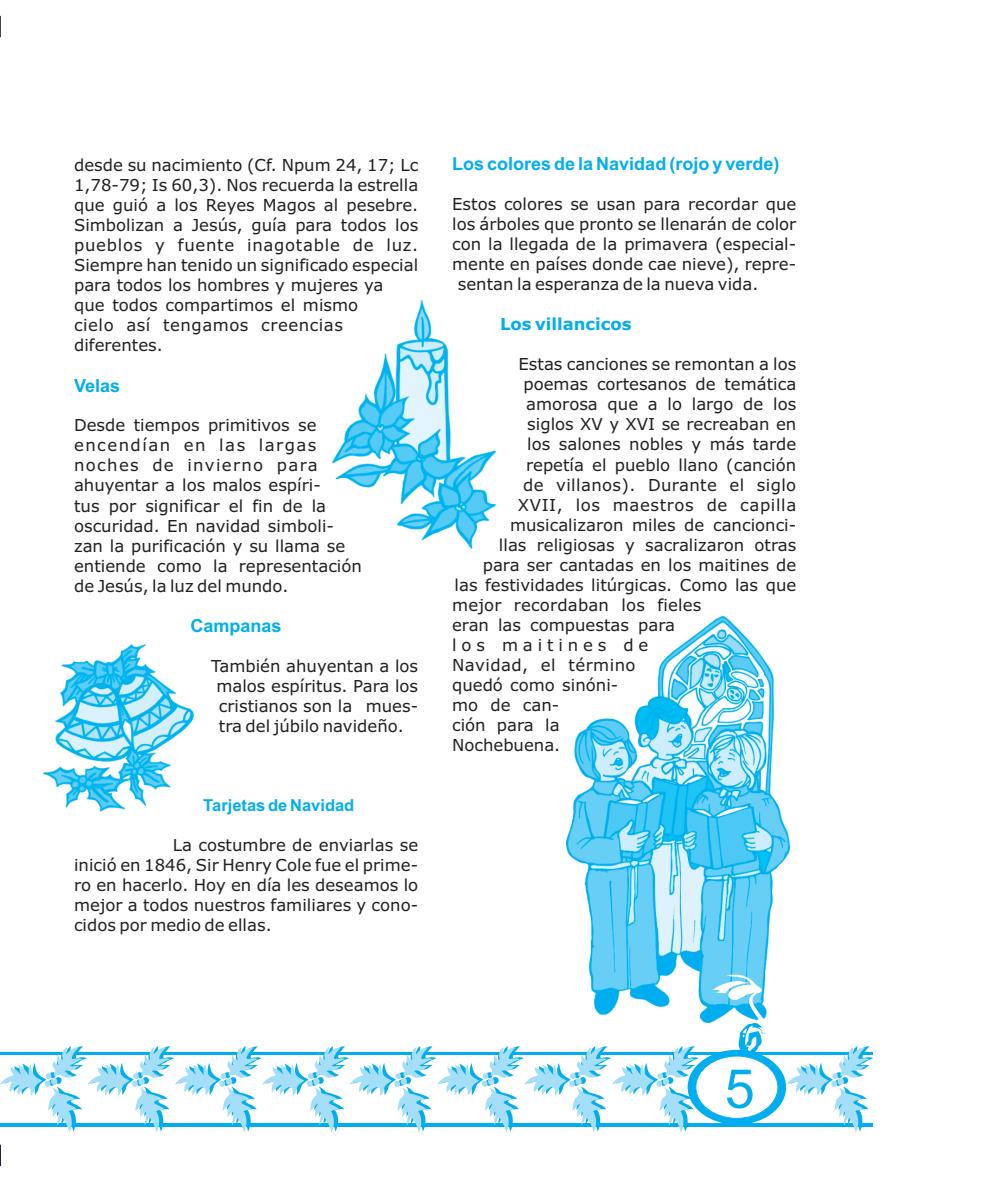
<style>
.page{position:relative;width:985px;height:1191px;background:#fff}
.page>*{position:absolute;margin:0;border:0;box-sizing:border-box;transform-origin:0 0}
.t1{font:54px "Arial";color:#00aeef}
.t2{font:700 18px "Arial";color:#00aeef}
.t3{font:16.5px/20.1px "Verdana";color:#231f20}
.t4{font:16.5px "Verdana";letter-spacing:.025em;color:#231f20}
.t5{font:16.5px "Verdana";letter-spacing:.04em;color:#231f20}
.t6{font:700 16.5px "Arial";color:#00aeef}
.t7{font:16.5px "Verdana";letter-spacing:.03em;color:#231f20}
.t8{font:700 16.5px "Verdana";color:#00aeef}
.t9{font:16.5px "Verdana";letter-spacing:.295em;color:#231f20}
</style>
<div class="page">
<img style="left:566px;top:616px;width:223px;height:406px">
<div style="left:687px;top:1049px;width:99px;height:75px;background:#00aeef;border-radius:50%"></div>
<div style="left:695px;top:1055px;width:83px;height:63px;background:#fff;border:1px solid #00aeef;border-radius:50%"></div>
<svg style="left:712px;top:974px;width:58px;height:81px"></svg>
<hr style="left:0;top:1123px;width:872px;height:3px;background:#00aeef">
<hr style="left:0;top:1052px;width:872px;height:2px;background:#00aeef">
<svg style="left:786px;top:1046px;width:86px;height:86px"></svg>
<svg style="left:0;top:1046px;width:698px;height:86px"></svg>
<svg style="left:0;top:16px;width:1px;height:21px"></svg>
<svg style="left:0;top:1144px;width:1px;height:22px"></svg>
<img style="left:333px;top:301px;width:163px;height:248px">
<img style="left:44px;top:645px;width:149px;height:167px">
<p class="t3" style="left:74px;top:156px;width:346px">desde su nacimiento (Cf. Npum 24, 17; Lc 1,78-79; Is 60,3). Nos recuerda la estrella que guió a los Reyes Magos al pesebre.<br>Simbolizan a Jesús, guía para todos los pueblos y fuente inagotable de luz.<br>Siempre han tenido un significado especial para todos los hombres y mujeres ya<br>que todos compartimos el mismo<br>cielo así tengamos creencias diferentes.</p>
<p class="t2" style="left:74px;top:378px;width:48px">Velas</p>
<p class="t3" style="left:74px;top:416px;width:289px">Desde tiempos primitivos se encendían en las largas noches de invierno para ahuyentar a los malos espíri-<br>tus por significar el fin de la oscuridad. En navidad simboli&shy;zan la purificación y su llama se entiende como la representación de Jesús, la luz del mundo.</p>
<p class="t2" style="left:190px;top:619px;width:93px">Campanas</p>
<p class="t3" style="left:211px;top:657px;width:208px;text-align:center">También ahuyentan a los malos espíritus. Para los cristianos son la mues&shy;tra del júbilo navideño.</p>
<p class="t6" style="left:203px;top:798px;width:153px">Tarjetas de Navidad</p>
<p class="t3" style="left:74px;top:836px;width:345px;text-align:justify;text-indent:99px">La costumbre de enviarlas se inició en 1846, Sir Henry Cole fue el prime&shy;ro en hacerlo. Hoy en día les deseamos lo mejor a todos nuestros familiares y cono&shy;cidos por medio de ellas.</p>
<p class="t2" style="left:452px;top:157px;width:329px">Los colores de la Navidad (rojo y verde)</p>
<p class="t3" style="left:452px;top:195px;width:345px">Estos colores se usan para recordar que</p>
<p class="t3" style="left:452px;top:215px;width:345px">los árboles que pronto se llenarán de color</p>
<p class="t3" style="left:452px;top:235px;width:345px">con la llegada de la primavera (especial-</p>
<p class="t3" style="left:452px;top:255px;width:345px">mente en países donde cae nieve), repre-</p>
<p class="t3" style="left:458px;top:275px;width:302px">sentan la esperanza de la nueva vida.</p>
<p class="t8" style="left:500px;top:317px;width:133px">Los villancicos</p>
<p class="t3" style="left:518px;top:355px;width:279px">Estas canciones se remontan a los</p>
<p class="t3" style="left:523px;top:375px;width:274px">poemas cortesanos de temática</p>
<p class="t3" style="left:526px;top:396px;width:271px">amorosa que a lo largo de los</p>
<p class="t3" style="left:527px;top:416px;width:270px">siglos XV y XVI se recreaban en</p>
<p class="t3" style="left:527px;top:436px;width:270px">los salones nobles y más tarde</p>
<p class="t3" style="left:526px;top:456px;width:272px">repetía el pueblo llano (canción</p>
<p class="t4" style="left:523px;top:478px;width:274px">de villanos). Durante el siglo</p>
<p class="t5" style="left:518px;top:498px;width:280px">XVII, los maestros de capilla</p>
<p class="t3" style="left:510px;top:516px;width:287px">musicalizaron miles de cancionci-</p>
<p class="t3" style="left:499px;top:536px;width:299px">llas religiosas y sacralizaron otras</p>
<p class="t3" style="left:482px;top:556px;width:315px">para ser cantadas en los maitines de</p>
<p class="t3" style="left:454px;top:576px;width:343px">las festividades litúrgicas. Como las que</p>
<p class="t3" style="left:452px;top:596px;width:251px">mejor recordaban los fieles</p>
<p class="t3" style="left:452px;top:616px;width:224px">eran las compuestas para</p>
<p class="t9" style="left:452px;top:638px;width:198px">los maitines de</p>
<p class="t7" style="left:452px;top:658px;width:185px">Navidad, el término</p>
<p class="t3" style="left:452px;top:676px;width:168px">quedó como sinóni-</p>
<p class="t3" style="left:452px;top:696px;width:109px">mo de can-</p>
<p class="t3" style="left:452px;top:716px;width:109px">ción para la</p>
<p class="t3" style="left:452px;top:736px;width:110px">Nochebuena.</p>
<h1 class="t1" style="left:724px;top:1068px;width:32px">5</h1>
</div>
